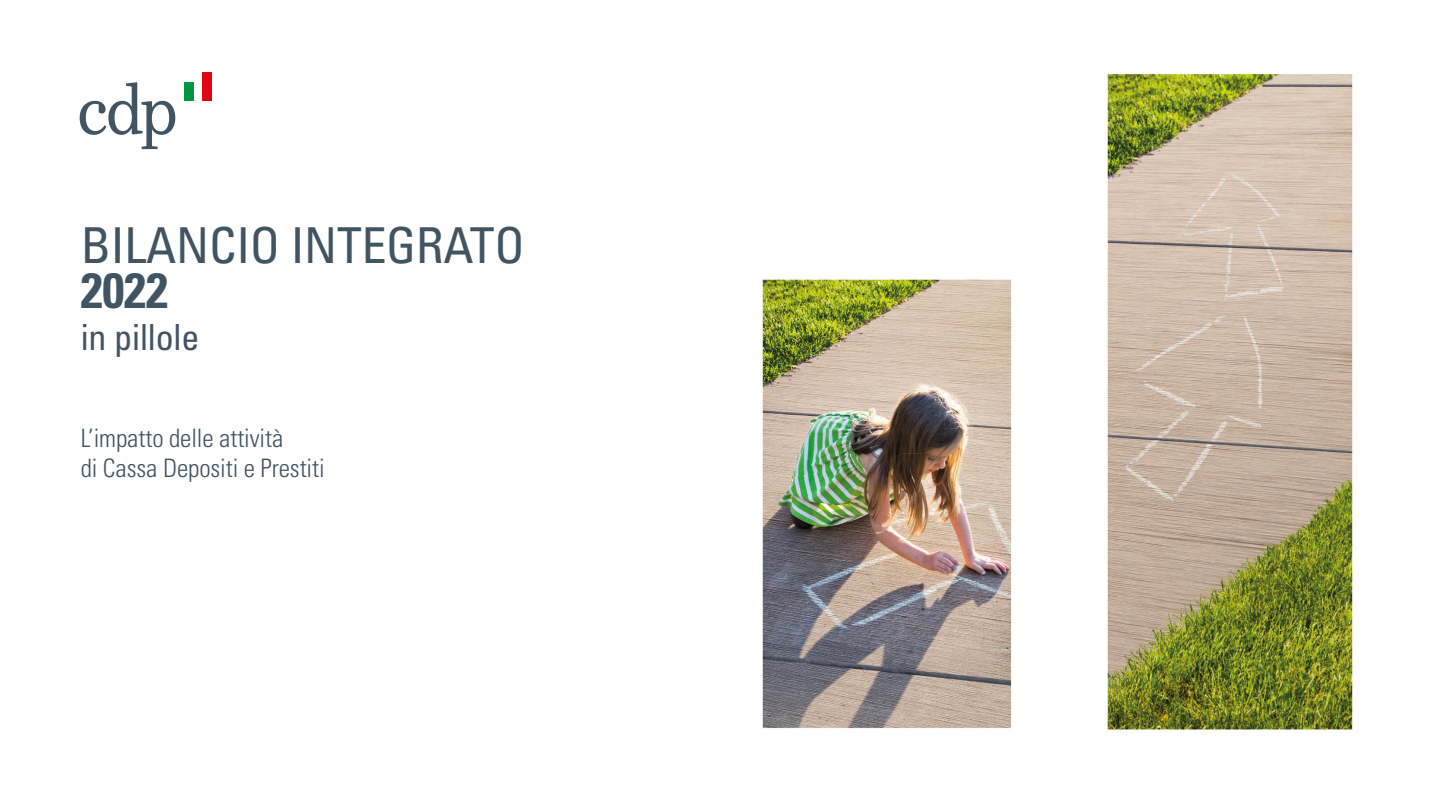
<style>
.page{position:relative;width:1440px;height:810px;background:#fff}
.page>*{position:absolute;margin:0;border:0;box-sizing:border-box;transform-origin:0 0}
._1_h1{font:condensed 49.5px/45px "Univers";letter-spacing:-.005em;color:#415464}
._1_h1-2{font:condensed 36px "Univers";letter-spacing:-.005em;color:#415464}
.t1{font:300 condensed 25.42px/30.5px "Univers";letter-spacing:-.005em;color:#415464}
.s1{font-weight:700}
</style>
<div class="page">
<img style="left:762px;top:71px;width:595px;height:662px">
<div style="left:184px;top:82px;width:9px;height:19px;background:#009641"></div>
<div style="left:202px;top:73px;width:9px;height:28px;background:#e30613"></div>
<svg style="left:80px;top:82px;width:95px;height:67px"></svg>
<h1 class="_1_h1" style="left:81px;top:222px;width:446px">BILANCIO INTEGRATO<br><span class="s1">2022</span></h1>
<h1 class="_1_h1-2" style="left:81px;top:315px;width:120px">in pillole</h1>
<p class="t1" style="left:81px;top:423px;width:246px">L’impatto delle attività<br>di Cassa Depositi e Prestiti</p>
</div>
